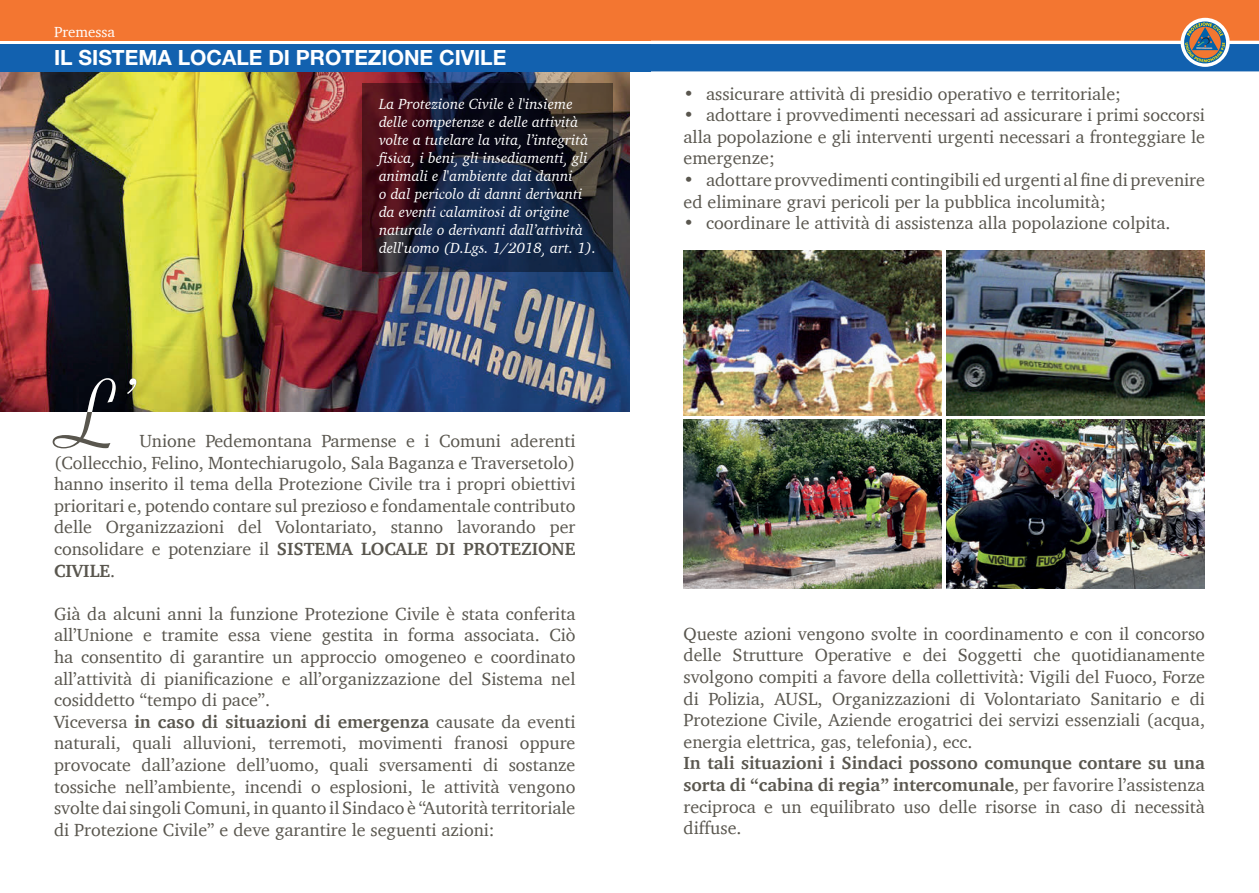
<style>
.page{position:relative;width:1259px;height:893px;background:#fff}
.page>*{position:absolute;margin:0;border:0;box-sizing:border-box;transform-origin:0 0}
.t1{font:105px "Savoye Let Plain";color:#59564e}
.t2{font:700 21px "Helvetica Neue LT Pro";color:#fff}
.t3{font:18px/21.6px "Charter";color:#59564e;text-align:justify}
.t4{font:italic 15px/18px "Charter";color:#fff}
.t5{font:15px "Charter";color:#fff}
.s1{font-weight:700}
</style>
<div class="page">
<img style="left:0;top:71px;width:629px;height:340px">
<div style="left:0;top:0;width:651px;height:41px;background:#f37631"></div>
<div style="left:0;top:44px;width:651px;height:27px;background:#1261af"></div>
<svg style="left:361px;top:84px;width:251px;height:188px;background:#241f30"></svg>
<svg style="left:53px;top:378px;width:83px;height:33px;background:#222429"></svg>
<svg style="left:651px;top:0;width:608px;height:71px;background:#9e766b"></svg>
<img style="left:683px;top:250px;width:258px;height:165px">
<img style="left:683px;top:420px;width:258px;height:169px">
<img style="left:946px;top:420px;width:259px;height:169px">
<img style="left:946px;top:250px;width:259px;height:165px">
<p class="t5" style="left:54px;top:19px;width:63px">Premessa</p>
<p class="t2" style="left:54px;top:45px;width:454px">IL SISTEMA LOCALE DI PROTEZIONE CIVILE</p>
<p class="t4" style="left:379px;top:95px;width:219px">La Protezione Civile è l'insieme delle competenze e delle attività volte a tutelare la vita, l’integrità fisica, i beni, gli insediamenti, gli animali e l'ambiente dai danni<br>o dal pericolo di danni derivanti da eventi calamitosi di origine naturale o derivanti dall’attività dell'uomo (D.Lgs. 1/2018, art. 1).</p>
<p class="t1" style="left:54px;top:346px;width:87px">L’</p>
<p class="t3" style="left:54px;top:430px;width:523px;text-indent:85px">Unione Pedemontana Parmense e i Comuni aderenti (Collecchio, Felino, Montechiarugolo, Sala Baganza e Traversetolo) hanno inserito il tema della Protezione Civile tra i propri obiettivi prioritari e, potendo contare sul prezioso e fondamentale contributo delle Organizzazioni del Volontariato, stanno lavorando per consolidare e potenziare il <span class="s1">SISTEMA LOCALE DI PROTEZIONE CIVILE</span>.</p>
<p class="t3" style="left:54px;top:602px;width:523px">Già da alcuni anni la funzione Protezione Civile è stata conferita all’Unione e tramite essa viene gestita in forma associata. Ciò ha consentito di garantire un approccio omogeneo e coordinato all’attività di pianificazione e all’organizzazione del Sistema nel cosiddetto “tempo di pace”.</p>
<p class="t3" style="left:54px;top:710px;width:523px">Viceversa <span class="s1">in caso di situazioni di emergenza</span> causate da eventi naturali, quali alluvioni, terremoti, movimenti franosi oppure provocate dall’azione dell’uomo, quali sversamenti di sostanze tossiche nell’ambiente, incendi o esplosioni, le attività vengono svolte dai singoli Comuni, in quanto il Sindaco è “Autorità territoriale di Protezione Civile” e deve garantire le seguenti azioni:</p>
<p class="t3" style="left:683px;top:82px;width:439px">• assicurare attività di presidio operativo e territoriale;</p>
<p class="t3" style="left:683px;top:104px;width:523px">• adottare i provvedimenti necessari ad assicurare i primi soccorsi alla popolazione e gli interventi urgenti necessari a fronteggiare le emergenze;</p>
<p class="t3" style="left:683px;top:169px;width:523px">• adottare provvedimenti contingibili ed urgenti al fine di prevenire ed eliminare gravi pericoli per la pubblica incolumità;</p>
<p class="t3" style="left:683px;top:212px;width:488px">• coordinare le attività di assistenza alla popolazione colpita.</p>
<p class="t3" style="left:683px;top:622px;width:523px">Queste azioni vengono svolte in coordinamento e con il concorso delle Strutture Operative e dei Soggetti che quotidianamente svolgono compiti a favore della collettività: Vigili del Fuoco, Forze di Polizia, AUSL, Organizzazioni di Volontariato Sanitario e di Protezione Civile, Aziende erogatrici dei servizi essenziali (acqua, energia elettrica, gas, telefonia), ecc.</p>
<p class="t3" style="left:683px;top:752px;width:523px"><span class="s1">In tali situazioni i Sindaci possono comunque contare su una sorta di “cabina di regia” intercomunale</span>, per favorire l’assistenza reciproca e un equilibrato uso delle risorse in caso di necessità diffuse.</p>
</div>
